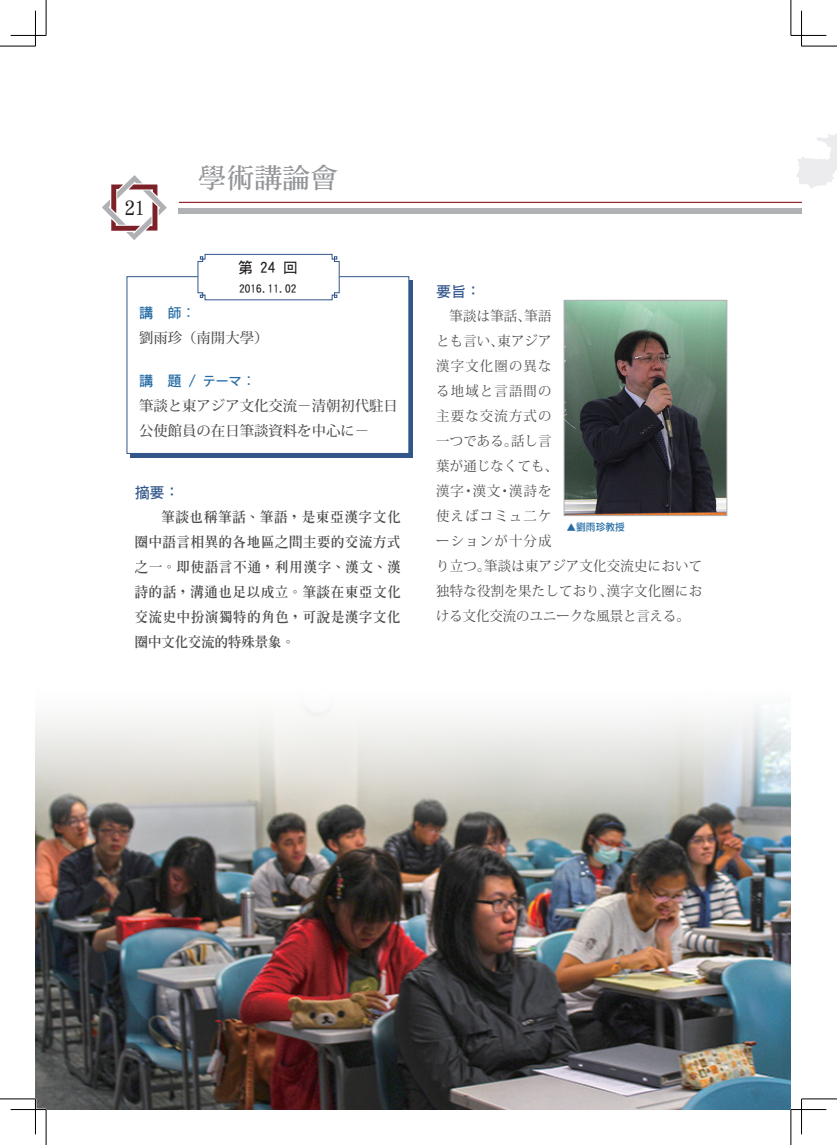
<style>
.page{position:relative;width:837px;height:1145px;background:#fff}
.page>*{position:absolute;margin:0;border:0;box-sizing:border-box;transform-origin:0 0}
.t1{font:27.5px "DF Ming W7 WIN BF";letter-spacing:.02em;color:#939598}
.t2{font:20px "DF Ming W7 WIN BF";color:#231f20}
.t3{font:15px "DF Hei W7 WIN BF";color:#32568b}
.t4{font:15px "DF Hei W7 WIN BF";color:#231f20}
.t5{font:500 14.38px/25px "Koz Min Pro";color:#4b4c4d}
.t6{font:14.12px "DF Hei W7 WIN BF";color:#246ba4}
.t7{font:13.75px/25px "Koz Min Pro";letter-spacing:.02em;color:#4b4c4d}
.t8{font:13.75px/25px "Inn Ming Extra";letter-spacing:.055em;color:#4b4c4d;text-align:justify}
.t9{font:11.25px "DF Hei W7 WIN BF";letter-spacing:.01em;color:#231f20}
.t10{font:10px "DF Li Hei Md WIN BF";color:#246ba4}
.s1{font-family:"Koz Go Pr 6 N"}
.s2{font-family:"Koz Go Pr 6 N";font-weight:500;font-size:13px}
</style>
<div class="page">
<svg style="left:795px;top:35px;width:41px;height:179px"></svg>
<img style="left:35px;top:708px;width:755px;height:401px">
<div style="left:130px;top:280px;width:282px;height:177px;background:#32568b"></div>
<div style="left:127px;top:276px;width:282px;height:178px;background:#fff;border:1px solid #32568b"></div>
<svg style="left:197px;top:254px;width:143px;height:46px"></svg>
<hr style="left:179px;top:202px;width:622px;height:1px;background:#9a2834">
<div style="left:178px;top:208px;width:623px;height:5px;background:#afb1b5"></div>
<svg style="left:102px;top:175px;width:65px;height:65px"></svg>
<img style="left:565px;top:302px;width:159px;height:212px">
<div style="left:563px;top:300px;width:163px;height:216px;border:1px solid #afb1b5"></div>
<hr style="left:801px;top:45px;width:35px;height:2px;background:#fff">
<hr style="left:11px;top:1108px;width:35px;height:2px;background:#fff">
<hr style="left:800px;top:11px;width:2px;height:35px;background:#fff">
<hr style="left:0;top:46px;width:35px;height:1px;background:#000">
<hr style="left:801px;top:46px;width:35px;height:1px;background:#000">
<hr style="left:0;top:1098px;width:35px;height:1px;background:#000">
<hr style="left:801px;top:1098px;width:35px;height:1px;background:#000">
<hr style="left:46px;top:0;width:1px;height:35px;background:#000">
<hr style="left:46px;top:1109px;width:1px;height:35px;background:#000">
<hr style="left:790px;top:0;width:1px;height:35px;background:#000">
<hr style="left:790px;top:1109px;width:1px;height:35px;background:#000">
<hr style="left:11px;top:35px;width:35px;height:1px;background:#000">
<hr style="left:790px;top:35px;width:36px;height:1px;background:#000">
<hr style="left:11px;top:1109px;width:35px;height:1px;background:#000">
<hr style="left:790px;top:1109px;width:36px;height:1px;background:#000">
<hr style="left:35px;top:11px;width:1px;height:35px;background:#000">
<hr style="left:35px;top:1098px;width:1px;height:36px;background:#000">
<hr style="left:801px;top:11px;width:1px;height:35px;background:#000">
<hr style="left:801px;top:1098px;width:1px;height:36px;background:#000">
<h2 class="t2" style="left:125px;top:198px;width:21px">21</h2>
<h1 class="t1" style="left:198px;top:164px;width:141px">學術講論會</h1>
<p class="t4" style="left:237px;top:260px;width:61px">第 24 回</p>
<p class="t9" style="left:239px;top:283px;width:59px">2016.11.02</p>
<p class="t6" style="left:139px;top:306px;width:58px">講 師<span class="s1">：</span></p>
<p class="t5" style="left:139px;top:325px;width:131px">劉雨珍（南開大學）</p>
<p class="t6" style="left:139px;top:373px;width:118px">講 題 / <span class="s2">テーマ</span><span class="s1">：</span></p>
<p class="t5" style="left:139px;top:393px;width:260px">筆談と東アジア文化交流－清朝初代駐日公使館員の在日筆談資料を中心に－</p>
<p class="t3" style="left:135px;top:485px;width:46px">摘要：</p>
<p class="t8" style="left:135px;top:504px;width:267px;text-indent:27px">筆談也稱筆話、筆語，是東亞漢字文化圈中語言相異的各地區之間主要的交流方式之一。即使語言不通，利用漢字、漢文、漢詩的話，溝通也足以成立。筆談在東亞文化交流史中扮演獨特的角色，可說是漢字文化圈中文化交流的特殊景象。</p>
<p class="t3" style="left:436px;top:284px;width:46px">要旨：</p>
<p class="t7" style="left:436px;top:303px;width:267px;text-indent:13px">筆談は筆話、筆語<br>とも言い、東アジア<br>漢字文化圏の異な<br>る地域と言語間の<br>主要な交流方式の<br>一つである。話し言<br>葉が通じなくても、<br>漢字・漢文・漢詩を<br>使えばコミュ二ケ<br>ーションが十分成<br>り立つ。筆談は東アジア文化交流史において独特な役割を果たしており、漢字文化圏における文化交流のユニークな風景と言える。</p>
<p class="t10" style="left:566px;top:521px;width:60px">▲劉雨珍教授</p>
</div>
